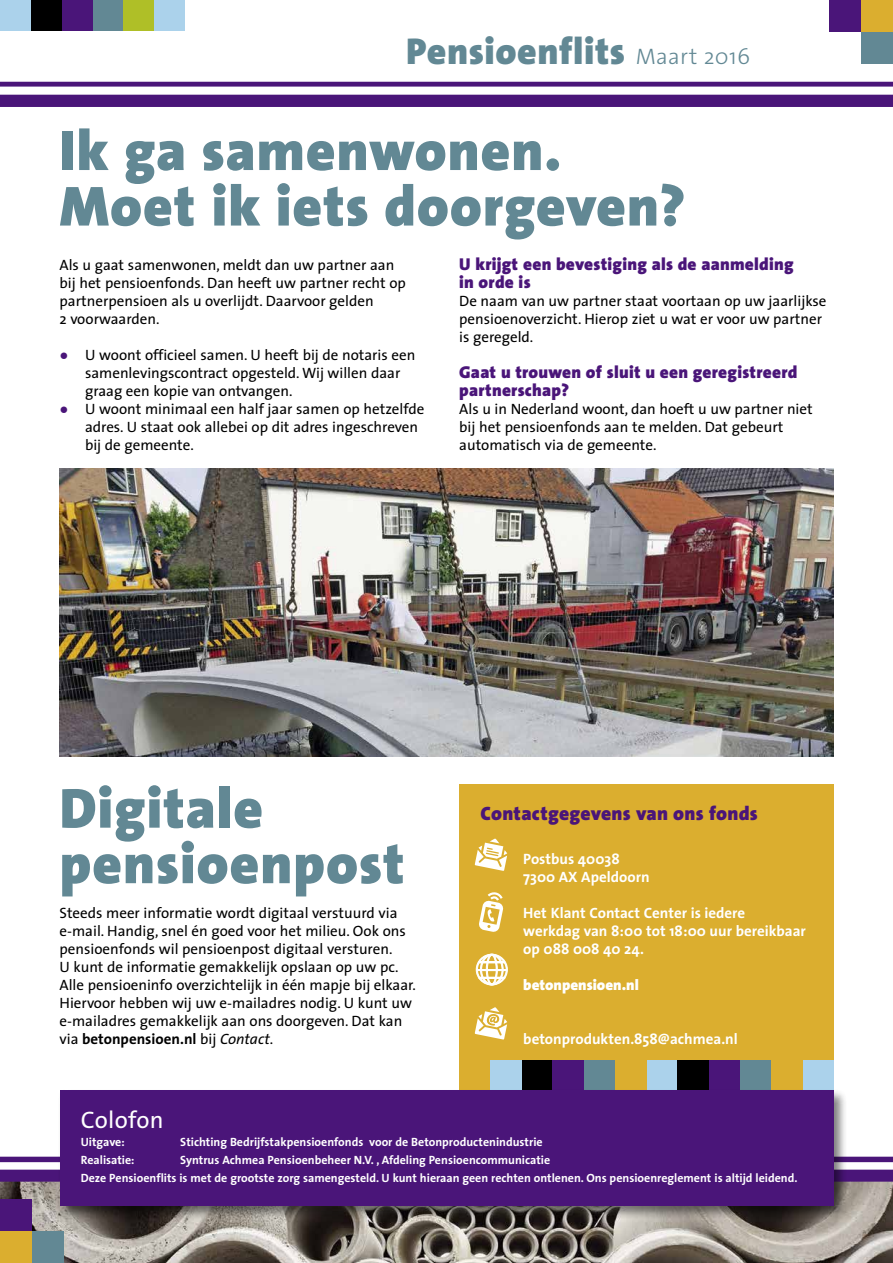
<style>
.page{position:relative;width:893px;height:1263px;background:#fff}
.page>*{position:absolute;margin:0;border:0;box-sizing:border-box;transform-origin:0 0}
.t1{font:900 57px/55.5px "The Sans";letter-spacing:.015em;color:#628894}
.t2{font:900 37.5px "The Sans";letter-spacing:.015em;color:#628894}
.t3{font:24px "The Sans";letter-spacing:.015em;color:#fff}
.t4{font:900 19.5px "The Sans";letter-spacing:.015em;color:#4a1579}
.t5{font:900 17.25px/18px "The Sans";letter-spacing:.015em;color:#4a1579}
.t6{font:15px/18px "The Sans";color:#000}
.t7{font:700 15px/18px "The Sans";color:#fff}
.t8{font:900 15px "The Sans";color:#fff}
.t9{font:700 12px/18px "The Sans";color:#fff}
.s1{font-weight:300;font-size:22.5px}
.s2{font-family:"Arial";color:#4a1579}
.s3{font-weight:700}
.s4{font-style:italic}
</style>
<div class="page">
<hr style="left:0;top:1158px;width:893px;height:4px;background:#4a1579">
<div style="left:861px;top:0;width:32px;height:32px;background:#dbae2f"></div>
<div style="left:861px;top:32px;width:32px;height:32px;background:#628894"></div>
<div style="left:829px;top:0;width:32px;height:32px;background:#4a1579"></div>
<img style="left:0;top:1182px;width:893px;height:81px">
<div style="left:0;top:1170px;width:893px;height:12px;background:#4a1579"></div>
<hr style="left:0;top:1157px;width:893px;height:4px;background:#4a1579">
<div style="left:0;top:95px;width:893px;height:12px;background:#4a1579"></div>
<hr style="left:0;top:82px;width:893px;height:4px;background:#4a1579">
<div style="left:459px;top:784px;width:374px;height:282px;background:#dbae2f"></div>
<svg style="left:479px;top:892px;width:25px;height:40px"></svg>
<svg style="left:475px;top:1007px;width:32px;height:32px"></svg>
<svg style="left:475px;top:838px;width:32px;height:33px"></svg>
<svg style="left:475px;top:953px;width:33px;height:33px"></svg>
<div style="left:478px;top:977px;width:27px;height:2px;border:1px solid #fff"></div>
<div style="left:459px;top:1060px;width:31px;height:30px;background:#dbae2f"></div>
<div style="left:522px;top:1060px;width:31px;height:30px;background:#000"></div>
<div style="left:584px;top:1060px;width:31px;height:30px;background:#628894"></div>
<div style="left:740px;top:1060px;width:31px;height:30px;background:#628894"></div>
<div style="left:646px;top:1060px;width:31px;height:30px;background:#abd2eb"></div>
<div style="left:802px;top:1060px;width:31px;height:30px;background:#abd2eb"></div>
<div style="left:490px;top:1060px;width:32px;height:30px;background:#abd2eb"></div>
<div style="left:553px;top:1060px;width:31px;height:30px;background:#4a1579"></div>
<div style="left:709px;top:1060px;width:31px;height:30px;background:#4a1579"></div>
<div style="left:615px;top:1060px;width:31px;height:30px;background:#dbae2f"></div>
<div style="left:771px;top:1060px;width:31px;height:30px;background:#dbae2f"></div>
<div style="left:677px;top:1060px;width:32px;height:30px;background:#000"></div>
<div style="left:0;top:1231px;width:32px;height:32px;background:#dbae2f"></div>
<div style="left:32px;top:1231px;width:32px;height:32px;background:#628894"></div>
<div style="left:0;top:1199px;width:32px;height:32px;background:#4a1579"></div>
<div style="left:92px;top:0;width:31px;height:31px;background:#628894"></div>
<div style="left:0;top:0;width:31px;height:31px;background:#abd2eb"></div>
<div style="left:154px;top:0;width:31px;height:31px;background:#abd2eb"></div>
<div style="left:62px;top:0;width:30px;height:31px;background:#4a1579"></div>
<div style="left:123px;top:0;width:31px;height:31px;background:#afbf27"></div>
<div style="left:31px;top:0;width:31px;height:31px;background:#000"></div>
<div style="left:58px;top:1089px;width:790px;height:131px;background:#000;opacity:.5"></div>
<div style="left:60px;top:1090px;width:773px;height:116px;background:#4a1579"></div>
<img style="left:60px;top:468px;width:773px;height:288px">
<h2 class="t2" style="left:406px;top:20px;width:346px">Pensioenflits <span class="s1">Maart 2016</span></h2>
<h1 class="t1" style="left:60px;top:122px;width:627px">Ik ga samenwonen.<br>Moet ik iets doorgeven?</h1>
<p class="t6" style="left:60px;top:255px;width:348px">Als u gaat samenwonen, meldt dan uw partner aan bij het pensioenfonds. Dan heeft uw partner recht op partnerpensioen als u overlijdt. Daarvoor gelden<br>2 voorwaarden.</p>
<p class="t6" style="left:85px;top:345px;width:332px;text-indent:-26px"><span class="s2">●</span> U woont officieel samen. U heeft bij de notaris een samenlevingscontract opgesteld. Wij willen daar graag een kopie van ontvangen.</p>
<p class="t6" style="left:85px;top:399px;width:341px;text-indent:-26px"><span class="s2">●</span> U woont minimaal een half jaar samen op hetzelfde adres. U staat ook allebei op dit adres ingeschreven bij de gemeente.</p>
<p class="t5" style="left:459px;top:255px;width:336px">U krijgt een bevestiging als de aanmelding in orde is</p>
<p class="t6" style="left:459px;top:291px;width:369px">De naam van uw partner staat voortaan op uw jaarlijkse pensioenoverzicht. Hierop ziet u wat er voor uw partner is geregeld.</p>
<p class="t5" style="left:459px;top:363px;width:340px">Gaat u trouwen of sluit u een geregistreerd partnerschap?</p>
<p class="t6" style="left:459px;top:399px;width:355px">Als u in Nederland woont, dan hoeft u uw partner niet bij het pensioenfonds aan te melden. Dat gebeurt automatisch via de gemeente.</p>
<h1 class="t1" style="left:60px;top:779px;width:347px">Digitale pensioenpost</h1>
<p class="t6" style="left:60px;top:903px;width:358px">Steeds meer informatie wordt digitaal verstuurd via e-mail. Handig, snel én goed voor het milieu. Ook ons pensioenfonds wil pensioenpost digitaal versturen.<br>U kunt de informatie gemakkelijk opslaan op uw pc.<br>Alle pensioeninfo overzichtelijk in één mapje bij elkaar.<br>Hiervoor hebben wij uw e-mailadres nodig. U kunt uw e-mailadres gemakkelijk aan ons doorgeven. Dat kan via <span class="s3">betonpensioen.nl</span> bij <span class="s4">Contact</span>.</p>
<h3 class="t4" style="left:481px;top:797px;width:279px">Contactgegevens van ons fonds</h3>
<p class="t7" style="left:523px;top:850px;width:128px">Postbus 40038<br>7300 AX Apeldoorn</p>
<p class="t7" style="left:523px;top:904px;width:284px">Het Klant Contact Center is iedere<br>werkdag van 8:00 tot 18:00 uur bereikbaar op 088 008 40 24.</p>
<p class="t8" style="left:523px;top:972px;width:117px">betonpensioen.nl</p>
<p class="t7" style="left:523px;top:1030px;width:216px">betonprodukten.858@achmea.nl</p>
<h3 class="t3" style="left:81px;top:1100px;width:84px">Colofon</h3>
<p class="t9" style="left:81px;top:1132px;width:45px">Uitgave:</p>
<p class="t9" style="left:180px;top:1132px;width:364px">Stichting Bedrijfstakpensioenfonds voor de Betonproductenindustrie</p>
<p class="t9" style="left:81px;top:1150px;width:55px">Realisatie:</p>
<p class="t9" style="left:81px;top:1150px;width:718px;text-indent:99px">Syntrus Achmea Pensioenbeheer N.V. , Afdeling Pensioencommunicatie<br>Deze Pensioenflits is met de grootste zorg samengesteld. U kunt hieraan geen rechten ontlenen. Ons pensioenreglement is altijd leidend.</p>
</div>
